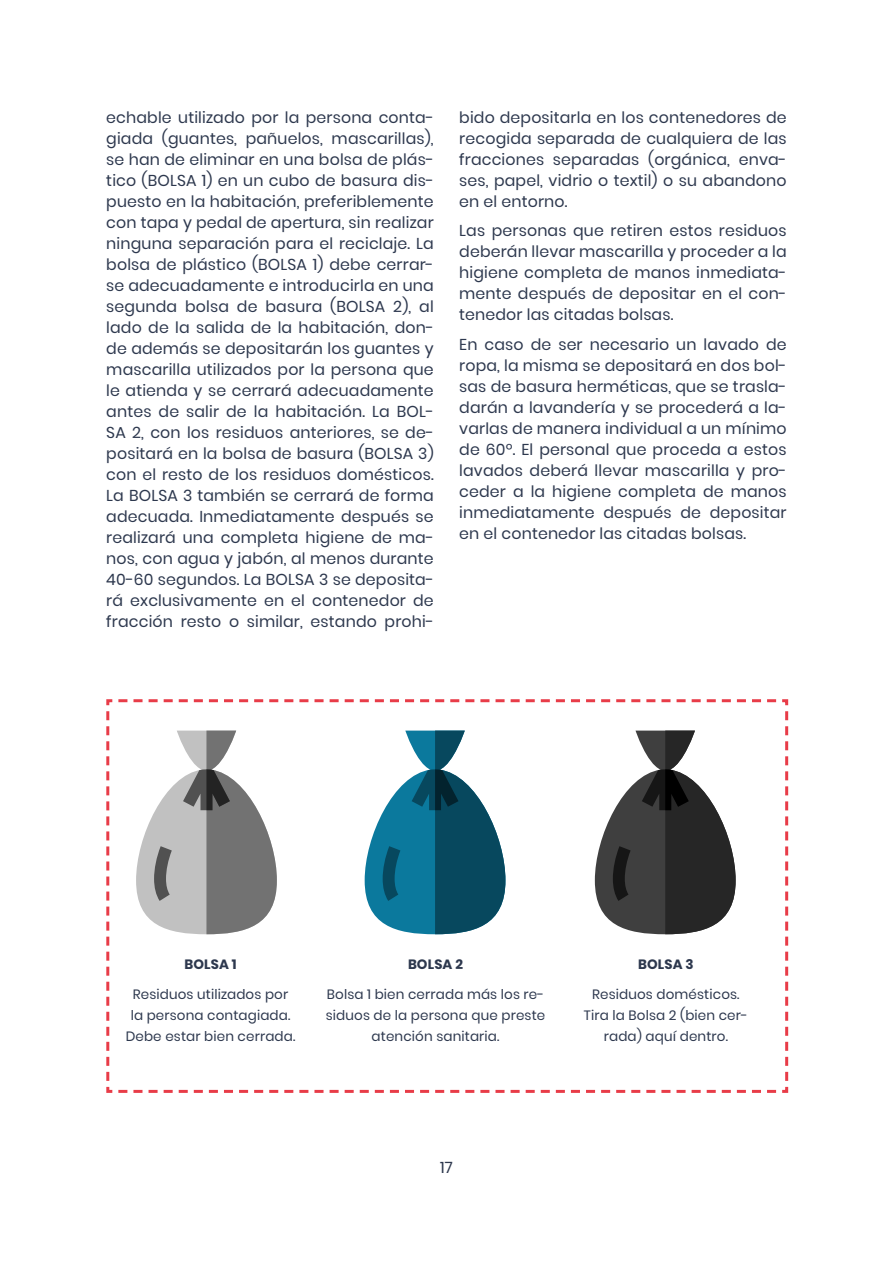
<style>
.page{position:relative;width:893px;height:1263px;background:#fff}
.page>*{position:absolute;margin:0;border:0;box-sizing:border-box;transform-origin:0 0}
.t1{font:15.75px/21px "Poppins";letter-spacing:.01em;color:#2d384e;text-align:justify}
.t2{font:13.5px/21px "Poppins";letter-spacing:.01em;color:#2d384e;text-align:center}
.t3{font:700 13.5px "Poppins";letter-spacing:.01em;color:#2d384e}
</style>
<div class="page">
<svg style="left:106px;top:699px;width:683px;height:394px"></svg>
<p class="t1" style="left:106px;top:107px;width:329px">echable utilizado por la persona conta&shy;giada (guantes, pañuelos, mascarillas), se han de eliminar en una bolsa de plás&shy;tico (BOLSA 1) en un cubo de basura dis&shy;puesto en la habitación, preferiblemente con tapa y pedal de apertura, sin realizar ninguna separación para el reciclaje. La bolsa de plástico (BOLSA 1) debe cerrar&shy;se adecuadamente e introducirla en una segunda bolsa de basura (BOLSA 2), al lado de la salida de la habitación, don&shy;de además se depositarán los guantes y mascarilla utilizados por la persona que le atienda y se cerrará adecuadamente antes de salir de la habitación. La BOL-SA 2, con los residuos anteriores, se de&shy;positará en la bolsa de basura (BOLSA 3) con el resto de los residuos domésticos.<br>La BOLSA 3 también se cerrará de forma adecuada. Inmediatamente después se realizará una completa higiene de ma&shy;nos, con agua y jabón, al menos durante 40-60 segundos. La BOLSA 3 se deposita&shy;rá exclusivamente en el contenedor de fracción resto o similar, estando prohi-</p>
<p class="t1" style="left:459px;top:107px;width:329px">bido depositarla en los contenedores de recogida separada de cualquiera de las fracciones separadas (orgánica, enva&shy;ses, papel, vidrio o textil) o su abandono en el entorno.</p>
<p class="t1" style="left:459px;top:220px;width:329px">Las personas que retiren estos residuos deberán llevar mascarilla y proceder a la higiene completa de manos inmediata&shy;mente después de depositar en el con&shy;tenedor las citadas bolsas.</p>
<p class="t1" style="left:459px;top:334px;width:329px">En caso de ser necesario un lavado de ropa, la misma se depositará en dos bol&shy;sas de basura herméticas, que se trasla&shy;darán a lavandería y se procederá a la&shy;varlas de manera individual a un mínimo de 60º. El personal que proceda a estos lavados deberá llevar mascarilla y pro&shy;ceder a la higiene completa de manos inmediatamente después de depositar en el contenedor las citadas bolsas.</p>
<p class="t3" style="left:184px;top:957px;width:54px">BOLSA 1</p>
<p class="t2" style="left:126px;top:984px;width:171px">Residuos utilizados por la persona contagiada.<br>Debe estar bien cerrada.</p>
<p class="t3" style="left:408px;top:957px;width:57px">BOLSA 2</p>
<p class="t2" style="left:326px;top:984px;width:221px">Bolsa 1 bien cerrada más los re&shy;siduos de la persona que preste atención sanitaria.</p>
<p class="t3" style="left:638px;top:957px;width:57px">BOLSA 3</p>
<p class="t2" style="left:584px;top:984px;width:166px">Residuos domésticos.<br>Tira la Bolsa 2 (bien cer&shy;rada) aquí dentro.</p>
<p class="t1" style="left:440px;top:1157px;width:14px">17</p>
</div>
